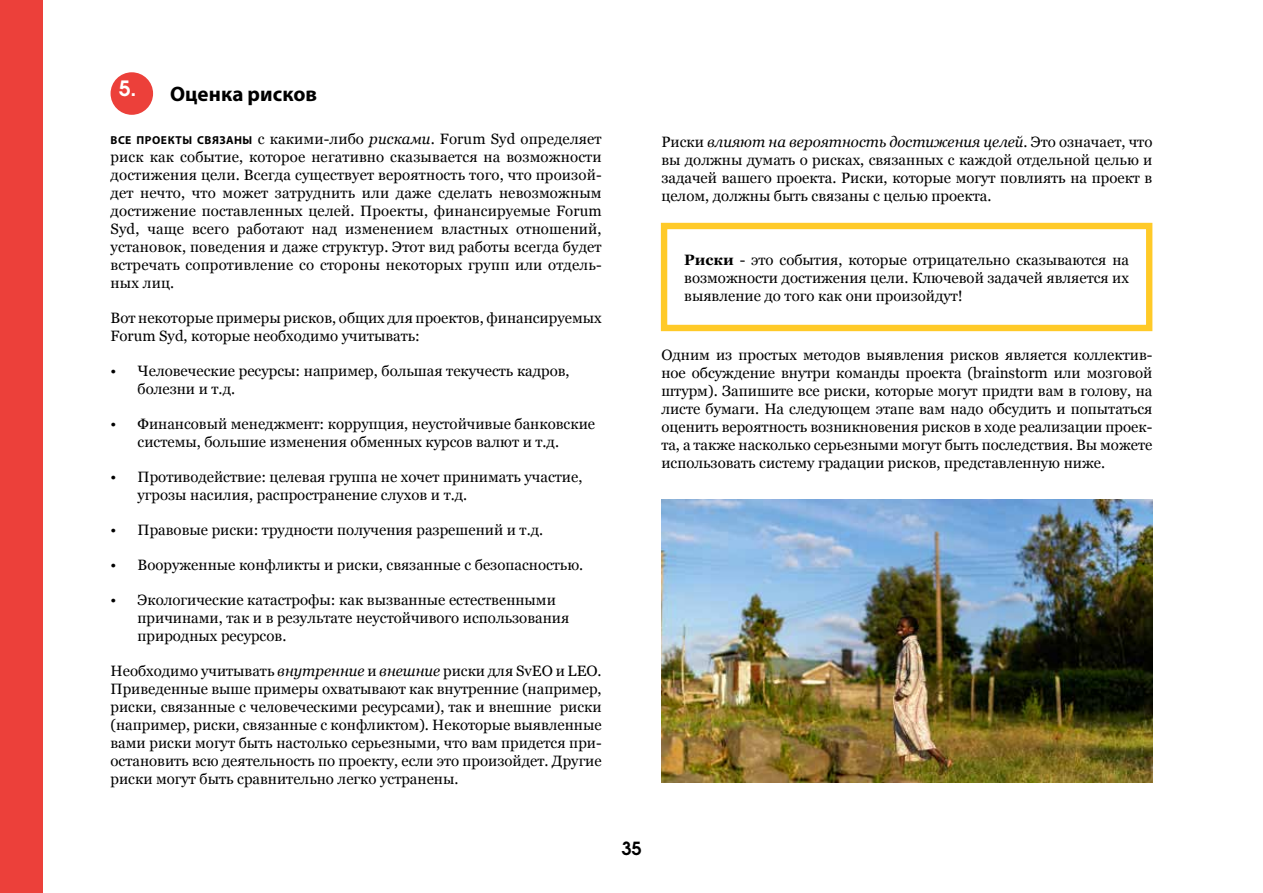
<style>
.page{position:relative;width:1263px;height:893px;background:#fff}
.page>*{position:absolute;margin:0;border:0;box-sizing:border-box;transform-origin:0 0}
.t1{font:700 21px "Myriad Pro";letter-spacing:.005em;color:#000}
.t2{font:600 21px "ITC Avant Garde Std";color:#fff}
.t3{font:600 18px "ITC Avant Garde Std";color:#000}
.t4{font:15px/18px "Georgia";color:#000;text-align:justify}
.s1{font-family:"Myriad Pro";font-weight:700;font-size:11.55px}
.s2{font-style:italic}
.s3{font-weight:700}
</style>
<div class="page">
<div style="left:0;top:0;width:43px;height:893px;background:#ec403a"></div>
<div style="left:661px;top:223px;width:491px;height:108px;border:6px solid #ffca28"></div>
<div style="left:111px;top:72px;width:42px;height:43px;background:#ec403a;border-radius:50%"></div>
<img style="left:661px;top:499px;width:491px;height:283px">
<h1 class="t2" style="left:119px;top:74px;width:19px">5.</h1>
<h1 class="t1" style="left:170px;top:80px;width:149px">Оценка рисков</h1>
<p class="t4" style="left:111px;top:130px;width:493px"><span class="s1">все проекты связаны</span> с какими-либо <span class="s2">рисками</span>. Forum Syd определяет риск как событие, которое негативно сказывается на возможности достижения цели. Всегда существует вероятность того, что произой&shy;дет нечто, что может затруднить или даже сделать невозможным достижение поставленных целей. Проекты, финансируемые Forum Syd, чаще всего работают над изменением властных отношений, установок, поведения и даже структур. Этот вид работы всегда будет встречать сопротивление со стороны некоторых групп или отдель&shy;ных лиц.</p>
<p class="t4" style="left:111px;top:309px;width:493px">Вот некоторые примеры рисков, общих для проектов, финансируемых<br>Forum Syd, которые необходимо учитывать:</p>
<p class="t4" style="left:138px;top:362px;width:434px;text-indent:-27px">• Человеческие ресурсы: например, большая текучесть кадров, болезни и т.д.</p>
<p class="t4" style="left:138px;top:415px;width:459px;text-indent:-27px">• Финансовый менеджмент: коррупция, неустойчивые банковские системы, большие изменения обменных курсов валют и т.д.</p>
<p class="t4" style="left:138px;top:468px;width:446px;text-indent:-27px">• Противодействие: целевая группа не хочет принимать участие, угрозы насилия, распространение слухов и т.д.</p>
<p class="t4" style="left:111px;top:521px;width:434px">• Правовые риски: трудности получения разрешений и т.д.</p>
<p class="t4" style="left:111px;top:557px;width:474px">• Вооруженные конфликты и риски, связанные с безопасностью.</p>
<p class="t4" style="left:138px;top:592px;width:433px;text-align:left;text-indent:-27px">• Экологические катастрофы: как вызванные естественными причинами, так и в результате неустойчивого использования природных ресурсов.</p>
<p class="t4" style="left:111px;top:663px;width:493px">Необходимо учитывать <span class="s2">внутренние</span> и <span class="s2">внешние</span> риски для SvEO и LEO.<br>Приведенные выше примеры охватывают как внутренние (например, риски, связанные с человеческими ресурсами), так и внешние риски (например, риски, связанные с конфликтом). Некоторые выявленные вами риски могут быть настолько серьезными, что вам придется при&shy;остановить всю деятельность по проекту, если это произойдет. Другие риски могут быть сравнительно легко устранены.</p>
<p class="t4" style="left:661px;top:134px;width:493px">Риски <span class="s2">влияют на вероятность достижения целей</span>. Это означает, что вы должны думать о рисках, связанных с каждой отдельной целью и задачей вашего проекта. Риски, которые могут повлиять на проект в целом, должны быть связаны с целью проекта.</p>
<p class="t4" style="left:684px;top:251px;width:446px"><span class="s3">Риски</span> - это события, которые отрицательно сказываются на возможности достижения цели. Ключевой задачей является их выявление до того как они произойдут!</p>
<p class="t4" style="left:661px;top:347px;width:493px">Одним из простых методов выявления рисков является коллектив&shy;ное обсуждение внутри команды проекта (brainstorm или мозговой штурм). Запишите все риски, которые могут придти вам в голову, на листе бумаги. На следующем этапе вам надо обсудить и попытаться оценить вероятность возникновения рисков в ходе реализации проек&shy;та, а также насколько серьезными могут быть последствия. Вы можете использовать систему градации рисков, представленную ниже.</p>
<p class="t3" style="left:621px;top:837px;width:22px">35</p>
</div>
